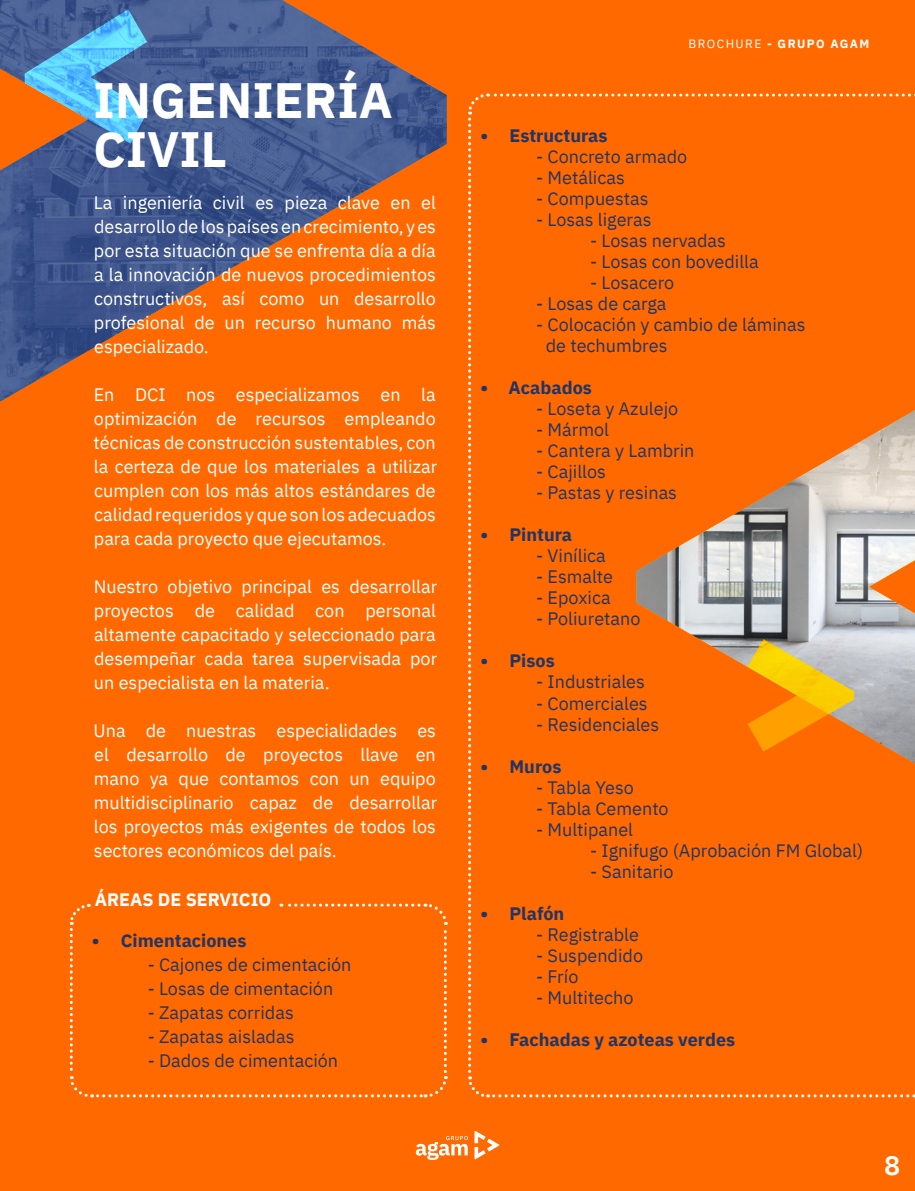
<style>
.page{position:relative;width:915px;height:1191px;background:#fff}
.page>*{position:absolute;margin:0;border:0;box-sizing:border-box;transform-origin:0 0}
.t1{font:700 49.5px/48.6px "IBM Plex Sans";color:#fff}
.t2{font:600 27px "IBM Plex Sans";color:#fff}
.t3{font:18px/24px "IBM Plex Sans";color:#fff;text-align:justify}
.t4{font:18px/21px "IBM Plex Sans";color:#213565}
.t5{font:700 18px "IBM Plex Sans";color:#213565}
.t6{font:700 18px "IBM Plex Sans";color:#fff}
.t7{font:700 12px "IBM Plex Sans";letter-spacing:.12em;color:#fff}
.s1{font-weight:400}
</style>
<div class="page">
<div style="left:0;top:0;width:914px;height:1191px;background:#ff6900"></div>
<svg style="left:474px;top:1131px;width:25px;height:28px"></svg>
<svg style="left:415px;top:1136px;width:52px;height:23px"></svg>
<img style="left:0;top:0;width:446px;height:402px">
<svg style="left:25px;top:9px;width:123px;height:135px;background:#6790af"></svg>
<svg style="left:69px;top:903px;width:379px;height:195px"></svg>
<svg style="left:468px;top:92px;width:447px;height:1007px"></svg>
<h1 class="t1" style="left:94px;top:72px;width:300px">INGENIERÍA<br>CIVIL</h1>
<p class="t3" style="left:94px;top:189px;width:343px">La ingeniería civil es pieza clave en el desarrollo de los países en crecimiento, y es por esta situación que se enfrenta día a día a la innovación de nuevos procedimientos constructivos, así como un desarrollo profesional de un recurso humano más especializado.</p>
<p class="t3" style="left:94px;top:381px;width:345px">En DCI nos especializamos en la optimización de recursos empleando técnicas de construcción sustentables, con la certeza de que los materiales a utilizar cumplen con los más altos estándares de calidad requeridos y que son los adecuados para cada proyecto que ejecutamos.</p>
<p class="t3" style="left:94px;top:573px;width:345px">Nuestro objetivo principal es desarrollar proyectos de calidad con personal altamente capacitado y seleccionado para desempeñar cada tarea supervisada por un especialista en la materia.</p>
<p class="t3" style="left:94px;top:717px;width:345px">Una de nuestras especialidades es el desarrollo de proyectos llave en mano ya que contamos con un equipo multidisciplinario capaz de desarrollar los proyectos más exigentes de todos los sectores económicos del país.</p>
<p class="t6" style="left:95px;top:885px;width:178px">ÁREAS DE SERVICIO</p>
<p class="t5" style="left:92px;top:926px;width:156px">• Cimentaciones</p>
<p class="t4" style="left:148px;top:952px;width:205px">- Cajones de cimentación</p>
<p class="t4" style="left:148px;top:976px;width:187px">- Losas de cimentación</p>
<p class="t4" style="left:148px;top:1000px;width:148px">- Zapatas corridas</p>
<p class="t4" style="left:148px;top:1024px;width:148px">- Zapatas aisladas</p>
<p class="t4" style="left:148px;top:1048px;width:192px">- Dados de cimentación</p>
<p class="t7" style="left:688px;top:34px;width:182px"><span class="s1">BROCHURE</span> - GRUPO AGAM</p>
<p class="t5" style="left:480px;top:121px;width:129px">• Estructuras</p>
<p class="t4" style="left:536px;top:145px;width:153px">- Concreto armado</p>
<p class="t4" style="left:536px;top:166px;width:90px">- Metálicas</p>
<p class="t4" style="left:536px;top:187px;width:114px">- Compuestas</p>
<p class="t4" style="left:536px;top:208px;width:117px">- Losas ligeras</p>
<p class="t4" style="left:590px;top:229px;width:137px">- Losas nervadas</p>
<p class="t4" style="left:590px;top:250px;width:170px">- Losas con bovedilla</p>
<p class="t4" style="left:590px;top:271px;width:86px">- Losacero</p>
<p class="t4" style="left:536px;top:292px;width:132px">- Losas de carga</p>
<p class="t4" style="left:545px;top:313px;width:261px;text-indent:-10px">- Colocación y cambio de láminas de techumbres</p>
<p class="t5" style="left:480px;top:373px;width:113px">• Acabados</p>
<p class="t4" style="left:536px;top:397px;width:144px">- Loseta y Azulejo</p>
<p class="t4" style="left:536px;top:418px;width:74px">- Mármol</p>
<p class="t4" style="left:536px;top:439px;width:160px">- Cantera y Lambrin</p>
<p class="t4" style="left:536px;top:460px;width:71px">- Cajillos</p>
<p class="t4" style="left:536px;top:481px;width:142px">- Pastas y resinas</p>
<p class="t5" style="left:480px;top:520px;width:93px">• Pintura</p>
<p class="t4" style="left:536px;top:544px;width:71px">- Vinílica</p>
<p class="t4" style="left:536px;top:565px;width:78px">- Esmalte</p>
<p class="t4" style="left:536px;top:586px;width:76px">- Epoxica</p>
<p class="t4" style="left:536px;top:607px;width:106px">- Poliuretano</p>
<p class="t5" style="left:480px;top:647px;width:76px">• Pisos</p>
<p class="t4" style="left:536px;top:670px;width:110px">- Industriales</p>
<p class="t4" style="left:536px;top:691px;width:113px">- Comerciales</p>
<p class="t4" style="left:536px;top:712px;width:125px">- Residenciales</p>
<p class="t5" style="left:480px;top:752px;width:82px">• Muros</p>
<p class="t4" style="left:536px;top:775px;width:99px">- Tabla Yeso</p>
<p class="t4" style="left:536px;top:796px;width:134px">- Tabla Cemento</p>
<p class="t4" style="left:536px;top:817px;width:98px">- Multipanel</p>
<p class="t4" style="left:590px;top:838px;width:274px">- Ignifugo (Aprobación FM Global)</p>
<p class="t4" style="left:590px;top:859px;width:85px">- Sanitario</p>
<p class="t5" style="left:480px;top:899px;width:85px">• Plafón</p>
<p class="t4" style="left:536px;top:922px;width:104px">- Registrable</p>
<p class="t4" style="left:536px;top:943px;width:108px">- Suspendido</p>
<p class="t4" style="left:536px;top:964px;width:44px">- Frío</p>
<p class="t4" style="left:536px;top:985px;width:99px">- Multitecho</p>
<p class="t5" style="left:480px;top:1025px;width:256px">• Fachadas y azoteas verdes</p>
<h2 class="t2" style="left:883px;top:1144px;width:18px">8</h2>
</div>
